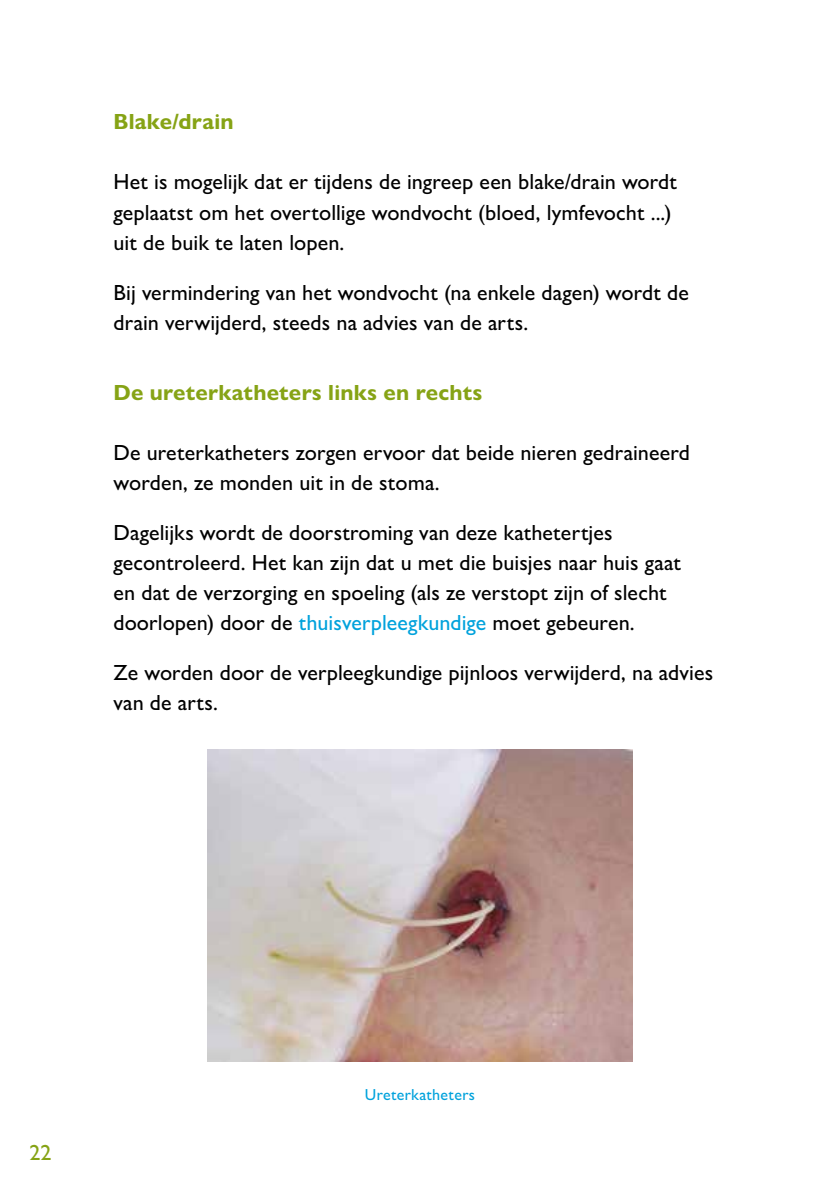
<style>
.page{position:relative;width:840px;height:1191px;background:#fff}
.page>*{position:absolute;margin:0;border:0;box-sizing:border-box;transform-origin:0 0}
.t1{font:500 22px/30px "Gill Sans Nova";letter-spacing:.005em;color:#000}
.t2{font:700 22px "Gill Sans Nova";letter-spacing:.01em;color:#86a315}
.t3{font:500 22px "Gill Sans Nova";color:#86a315}
.t4{font:500 16px "Gill Sans Nova";letter-spacing:.02em;color:#00a2dc}
.s1{color:#00a2dc}
</style>
<div class="page">
<img style="left:207px;top:749px;width:425px;height:312px">
<p class="t2" style="left:113px;top:108px;width:121px">Blake/drain</p>
<p class="t1" style="left:113px;top:167px;width:565px">Het is mogelijk dat er tijdens de ingreep een blake/drain wordt geplaatst om het overtollige wondvocht (bloed, lymfevocht ...) uit de buik te laten lopen.</p>
<p class="t1" style="left:113px;top:277px;width:576px">Bij vermindering van het wondvocht (na enkele dagen) wordt de drain verwijderd, steeds na advies van de arts.</p>
<p class="t2" style="left:113px;top:378px;width:370px">De ureterkatheters links en rechts</p>
<p class="t1" style="left:113px;top:437px;width:577px">De ureterkatheters zorgen ervoor dat beide nieren gedraineerd worden, ze monden uit in de stoma.</p>
<p class="t1" style="left:113px;top:517px;width:569px">Dagelijks wordt de doorstroming van deze kathetertjes gecontroleerd. Het kan zijn dat u met die buisjes naar huis gaat en dat de verzorging en spoeling (als ze verstopt zijn of slecht doorlopen) door de <span class="s1">thuisverpleegkundige</span> moet gebeuren.</p>
<p class="t1" style="left:113px;top:657px;width:601px">Ze worden door de verpleegkundige pijnloos verwijderd, na advies van de arts.</p>
<p class="t3" style="left:29px;top:1138px;width:23px">22</p>
<p class="t4" style="left:364px;top:1084px;width:112px">Ureterkatheters</p>
</div>
